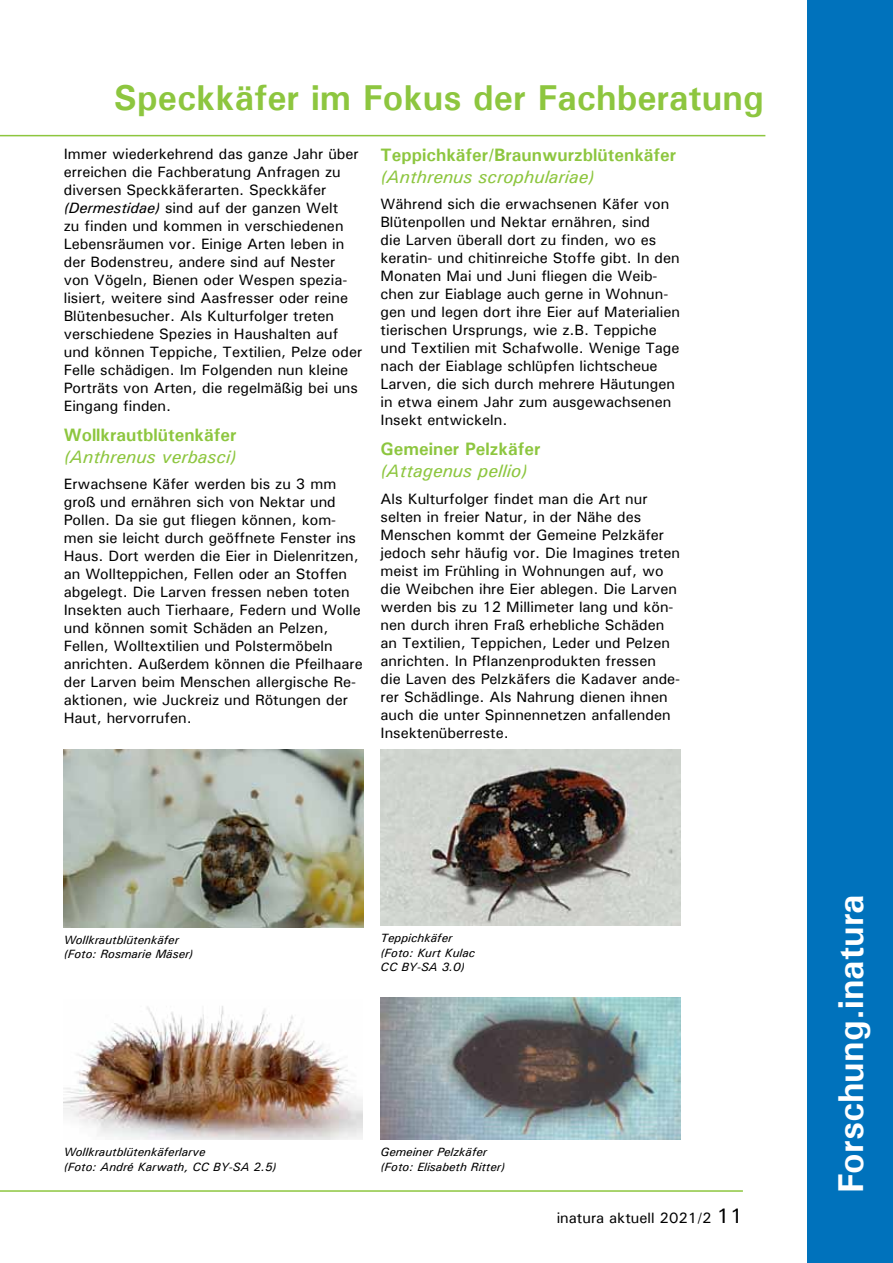
<style>
.page{position:relative;width:893px;height:1263px;background:#fff}
.page>*{position:absolute;margin:0;border:0;box-sizing:border-box;transform-origin:0 0}
.t1{font:700 36px "Univers";color:#8dc63f}
.t2{font:700 36px "Univers";color:#fff}
.t3{font:700 18px "Univers";color:#8dc63f}
.t4{font:italic 500 18px "Univers";color:#8dc63f}
.t5{font:500 15px/18px "Univers";color:#000}
.t6{font:italic 500 12px/14.4px "Univers";color:#000}
.s1{font-style:italic}
.s2{font-size:21px}
</style>
<div class="page">
<hr style="left:0;top:135px;width:765px;height:1px;background:#8dc63f">
<hr style="left:0;top:1190px;width:743px;height:2px;background:#8dc63f">
<div style="left:808px;top:0;width:85px;height:1263px;background:#0072bc"></div>
<img style="left:381px;top:750px;width:299px;height:176px">
<img style="left:64px;top:1006px;width:299px;height:134px">
<img style="left:381px;top:997px;width:299px;height:143px">
<img style="left:64px;top:750px;width:300px;height:177px">
<h1 class="t1" style="left:114px;top:75px;width:651px">Speckkäfer im Fokus der Fachberatung</h1>
<p class="t5" style="left:64px;top:145px;width:300px">Immer wiederkehrend das ganze Jahr über erreichen die Fachberatung Anfragen zu diversen Speckkäferarten. Speckkäfer <span class="s1">(Dermestidae)</span> sind auf der ganzen Welt<br>zu finden und kommen in verschiedenen Lebensräumen vor. Einige Arten leben in der Bodenstreu, andere sind auf Nester von Vögeln, Bienen oder Wespen spezia&shy;lisiert, weitere sind Aasfresser oder reine Blütenbesucher. Als Kulturfolger treten verschiedene Spezies in Haushalten auf und können Teppiche, Textilien, Pelze oder Felle schädigen. Im Folgenden nun kleine Porträts von Arten, die regelmäßig bei uns Eingang finden.</p>
<p class="t3" style="left:64px;top:424px;width:174px">Wollkrautblütenkäfer</p>
<p class="t4" style="left:64px;top:445px;width:174px">(Anthrenus verbasci)</p>
<p class="t5" style="left:64px;top:475px;width:300px">Erwachsene Käfer werden bis zu 3 mm groß und ernähren sich von Nektar und Pollen. Da sie gut fliegen können, kom&shy;men sie leicht durch geöffnete Fenster ins Haus. Dort werden die Eier in Dielenritzen, an Wollteppichen, Fellen oder an Stoffen abgelegt. Die Larven fressen neben toten Insekten auch Tierhaare, Federn und Wolle und können somit Schäden an Pelzen, Fellen, Wolltextilien und Polstermöbeln anrichten. Außerdem können die Pfeilhaare der Larven beim Menschen allergische Re&shy;aktionen, wie Juckreiz und Rötungen der Haut, hervorrufen.</p>
<p class="t3" style="left:381px;top:144px;width:297px">Teppichkäfer/Braunwurzblütenkäfer</p>
<p class="t4" style="left:381px;top:165px;width:215px">(Anthrenus scrophulariae)</p>
<p class="t5" style="left:381px;top:195px;width:301px">Während sich die erwachsenen Käfer von Blütenpollen und Nektar ernähren, sind<br>die Larven überall dort zu finden, wo es keratin- und chitinreiche Stoffe gibt. In den Monaten Mai und Juni fliegen die Weib&shy;chen zur Eiablage auch gerne in Wohnun&shy;gen und legen dort ihre Eier auf Materialien tierischen Ursprungs, wie z.B. Teppiche und Textilien mit Schafwolle. Wenige Tage nach der Eiablage schlüpfen lichtscheue Larven, die sich durch mehrere Häutungen in etwa einem Jahr zum ausgewachsenen Insekt entwickeln.</p>
<p class="t3" style="left:381px;top:438px;width:161px">Gemeiner Pelzkäfer</p>
<p class="t4" style="left:381px;top:459px;width:148px">(Attagenus pellio)</p>
<p class="t5" style="left:381px;top:489px;width:301px">Als Kulturfolger findet man die Art nur selten in freier Natur, in der Nähe des Menschen kommt der Gemeine Pelzkäfer jedoch sehr häufig vor. Die Imagines treten meist im Frühling in Wohnungen auf, wo die Weibchen ihre Eier ablegen. Die Larven werden bis zu 12 Millimeter lang und kön&shy;nen durch ihren Fraß erhebliche Schäden an Textilien, Teppichen, Leder und Pelzen anrichten. In Pflanzenprodukten fressen<br>die Laven des Pelzkäfers die Kadaver ande&shy;rer Schädlinge. Als Nahrung dienen ihnen auch die unter Spinnennetzen anfallenden Insektenüberreste.</p>
<p class="t6" style="left:64px;top:932px;width:131px">Wollkrautblütenkäfer (Foto: Rosmarie Mäser)</p>
<p class="t6" style="left:381px;top:931px;width:96px">Teppichkäfer (Foto: Kurt Kulac<br>CC BY-SA 3.0)</p>
<p class="t6" style="left:64px;top:1145px;width:214px">Wollkrautblütenkäferlarve<br>(Foto: André Karwath, CC BY-SA 2.5)</p>
<p class="t6" style="left:381px;top:1145px;width:126px">Gemeiner Pelzkäfer (Foto: Elisabeth Ritter)</p>
<p class="t5" style="left:557px;top:1209px;width:188px">inatura aktuell 2021/2 <span class="s2">11</span></p>
<h1 class="t2" style="left:828px;top:1193px;width:300px;rotate:-90deg">Forschung.inatura</h1>
</div>
